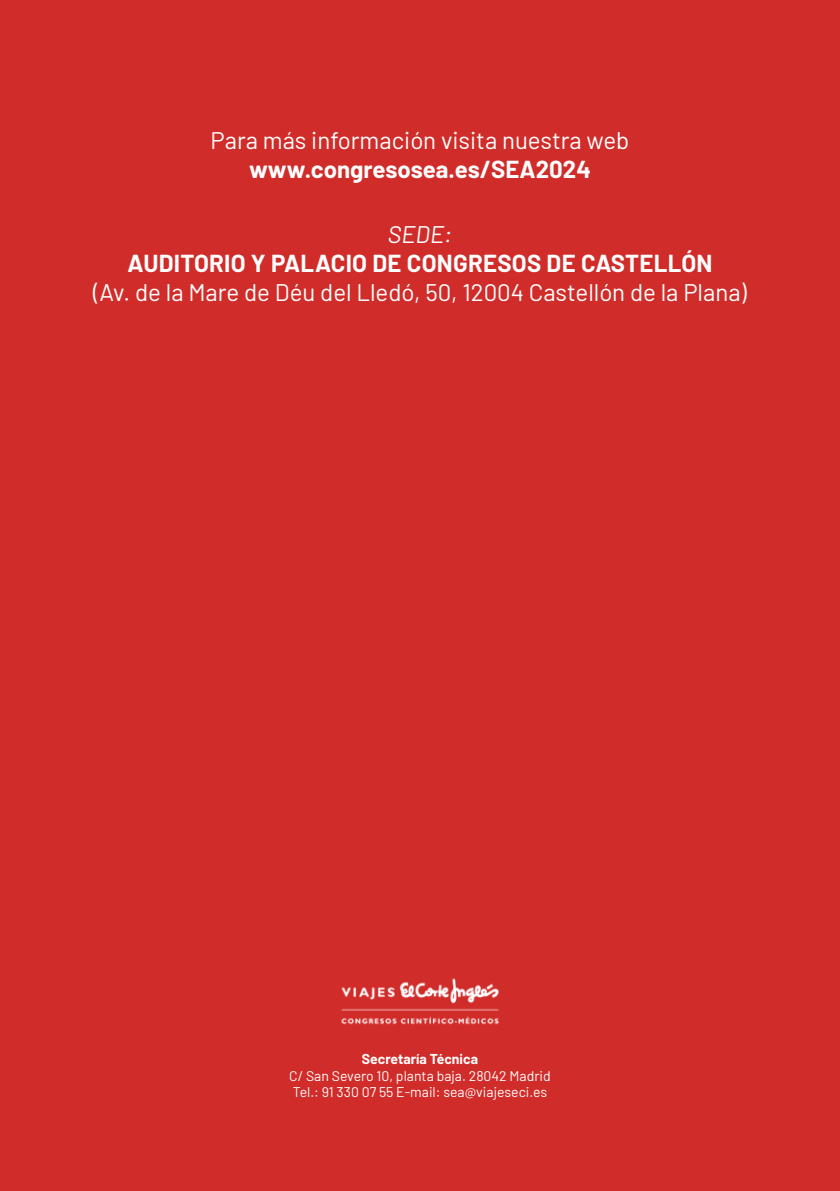
<style>
.page{position:relative;width:840px;height:1191px;background:#fff}
.page>*{position:absolute;margin:0;border:0;box-sizing:border-box;transform-origin:0 0}
.t1{font:24px "Barlow";color:#fff}
.t2{font:700 24px "Barlow";color:#fff}
.t3{font:italic 24px "Barlow";color:#fff}
.t4{font:14px "Barlow";color:#fff}
.t5{font:700 14px "Barlow";color:#fff}
</style>
<div class="page">
<div style="left:0;top:0;width:839px;height:1191px;background:#d02c29"></div>
<img style="left:333px;top:970px;width:173px;height:61px">
<p class="t1" style="left:210px;top:123px;width:420px">Para más información visita nuestra web</p>
<p class="t2" style="left:249px;top:151px;width:343px">www.congresosea.es/SEA2024</p>
<p class="t3" style="left:388px;top:217px;width:66px">SEDE:</p>
<p class="t2" style="left:127px;top:246px;width:586px">AUDITORIO Y PALACIO DE CONGRESOS DE CASTELLÓN</p>
<p class="t1" style="left:93px;top:275px;width:655px">(Av. de la Mare de Déu del Lledó, 50, 12004 Castellón de la Plana)</p>
<p class="t5" style="left:362px;top:1048px;width:118px">Secretaría Técnica</p>
<p class="t4" style="left:289px;top:1065px;width:263px">C/ San Severo 10, planta baja. 28042 Madrid</p>
<p class="t4" style="left:292px;top:1082px;width:256px">Tel.: 91 330 07 55 E-mail: sea@viajeseci.es</p>
</div>
